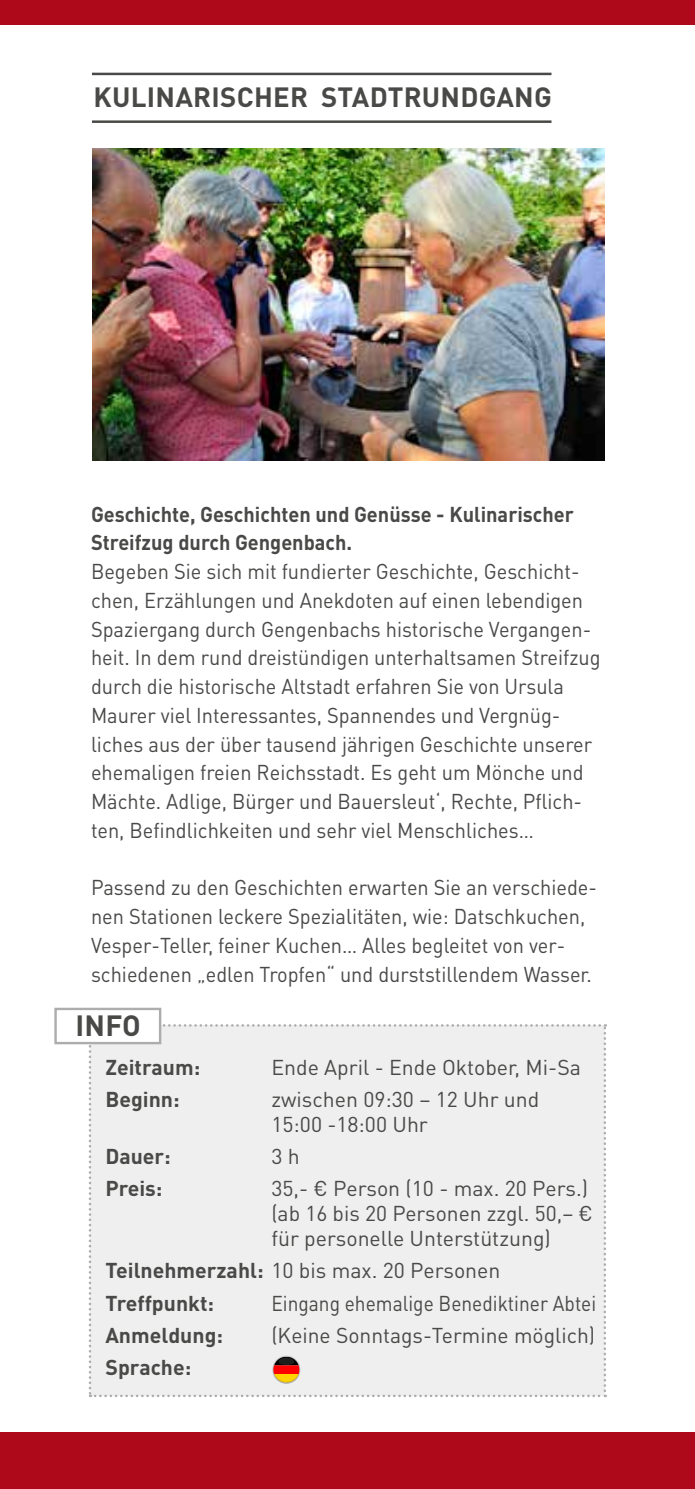
<style>
.page{position:relative;width:695px;height:1489px;background:#fff}
.page>*{position:absolute;margin:0;border:0;box-sizing:border-box;transform-origin:0 0}
.t1{font:700 29px "DIN Pro";color:#494948}
.t2{font:700 27.5px "DIN Pro";letter-spacing:.01em;color:#494948}
.t3{font:21.25px/28.8px "DIN Pro";color:#494948;scale:.94 1}
.t4{font:21.25px/25px "DIN Pro";color:#494948}
.t5{font:700 21.25px/32px "DIN Pro";color:#494948}
.t6{font:700 21.25px/28.8px "DIN Pro";color:#494948;scale:.94 1}
.t7{font:21.25px "DIN Pro";color:#494948;scale:.9 1}
.s1{font-weight:400}
</style>
<div class="page">
<div style="left:0;top:0;width:694px;height:25px;background:#ae091a"></div>
<div style="left:0;top:1431px;width:694px;height:57px;background:#ae091a"></div>
<img style="left:92px;top:149px;width:512px;height:312px">
<div style="left:54px;top:1007px;width:107px;height:37px;background:#fff;border:2px solid #acadad"></div>
<div style="left:89px;top:1024px;width:517px;height:372px;background:#efefef"></div>
<hr style="left:92px;top:73px;width:459px;height:2px;background:#494948">
<hr style="left:92px;top:120px;width:459px;height:3px;background:#494948">
<p class="t2" style="left:93px;top:78px;width:459px">KULINARISCHER STADTRUNDGANG</p>
<p class="t6" style="left:91px;top:498px;width:515px">Geschichte, Geschichten und Genüsse - Kulinarischer<br>Streifzug durch Gengenbach.</p>
<p class="t3" style="left:91px;top:556px;width:543px">Begeben Sie sich mit fundierter Geschichte, Geschicht&shy;chen, Erzählungen und Anekdoten auf einen lebendigen Spaziergang durch Gengenbachs historische Vergangen&shy;heit. In dem rund dreistündigen unterhaltsamen Streifzug durch die historische Altstadt erfahren Sie von Ursula Maurer viel Interessantes, Spannendes und Vergnüg&shy;liches aus der über tausend jährigen Geschichte unserer ehemaligen freien Reichsstadt. Es geht um Mönche und Mächte. Adlige, Bürger und Bauersleut‘, Rechte, Pflich&shy;ten, Befindlichkeiten und sehr viel Menschliches…</p>
<p class="t3" style="left:91px;top:872px;width:539px">Passend zu den Geschichten erwarten Sie an verschiede&shy;nen Stationen leckere Spezialitäten, wie: Datschkuchen, Vesper-Teller, feiner Kuchen… Alles begleitet von ver&shy;schiedenen „edlen Tropfen“ und durststillendem Wasser.</p>
<h1 class="t1" style="left:75px;top:1005px;width:67px">INFO</h1>
<p class="t5" style="left:105px;top:1050px;width:96px">Zeitraum:</p>
<p class="t4" style="left:271px;top:1053px;width:311px">Ende April - Ende Oktober, Mi-Sa</p>
<p class="t5" style="left:105px;top:1082px;width:76px">Beginn:</p>
<p class="t4" style="left:271px;top:1085px;width:269px">zwischen 09:30 – 12 Uhr und<br>15:00 -18:00 Uhr</p>
<p class="t5" style="left:105px;top:1139px;width:67px">Dauer:</p>
<p class="t4" style="left:271px;top:1143px;width:30px">3 h</p>
<p class="t5" style="left:105px;top:1171px;width:59px">Preis:</p>
<p class="t4" style="left:271px;top:1175px;width:323px">35,- € Person (10 - max. 20 Pers.) (ab 16 bis 20 Personen zzgl. 50,– € für personelle Unterstützung)</p>
<p class="t5" style="left:105px;top:1253px;width:396px">Teilnehmerzahl: <span class="s1">10 bis max. 20 Personen<br></span>Treffpunkt:</p>
<p class="t7" style="left:271px;top:1288px;width:362px">Eingang ehemalige Benediktiner Abtei</p>
<p class="t5" style="left:105px;top:1317px;width:119px">Anmeldung:</p>
<p class="t4" style="left:271px;top:1321px;width:325px">(Keine Sonntags-Termine möglich)</p>
<p class="t5" style="left:105px;top:1349px;width:87px">Sprache:</p>
</div>
